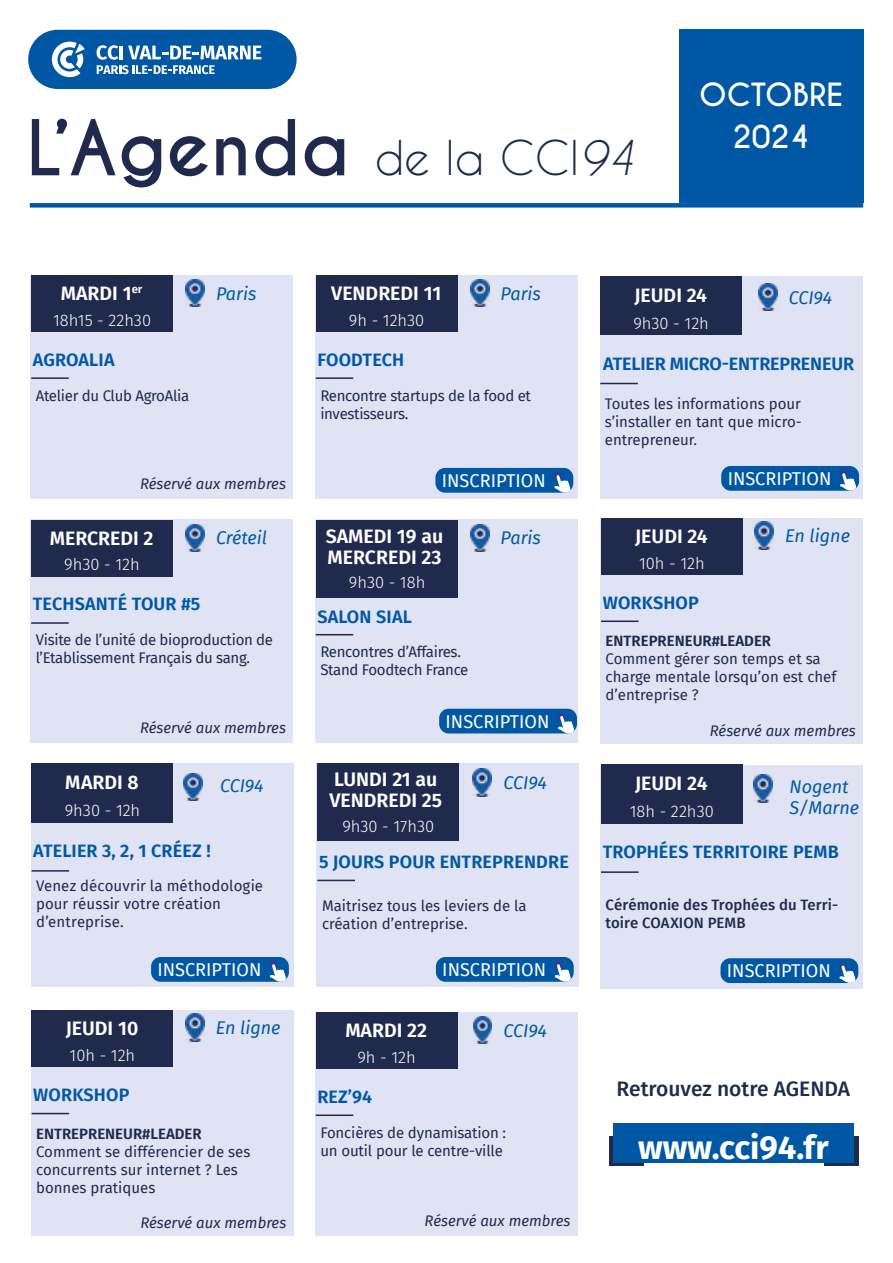
<style>
.page{position:relative;width:893px;height:1263px;background:#fff}
.page>*{position:absolute;margin:0;border:0;box-sizing:border-box;transform-origin:0 0}
.t1{font:700 72px "Caviar Dreams";color:#202a4d}
.t2{font:700 33px "Fira Sans";color:#fff}
.t3{font:700 30px/42px "Caviar Dreams";color:#fff;text-align:center}
.t4{font:500 21px "Fira Sans";color:#202a4d}
.t5{font:600 19.5px/21px "Fira Sans";color:#fff}
.t6{font:18.15px "Fira Sans";color:#fff}
.t7{font:600 18px "Fira Sans";letter-spacing:.01em;color:#0058a5}
.t8{font:italic 18px/21.6px "Fira Sans";color:#0058a5}
.t9{font:600 18px "Fira Sans";letter-spacing:-.01em;color:#0058a5}
.t10{font:300 16.5px "Fira Sans";color:#fff}
.t11{font:15px/18px "Fira Sans";letter-spacing:-.005em;color:#202a4d}
.t12{font:italic 15px "Fira Sans";color:#202a4d}
.t13{font:500 15px/18px "Fira Sans";letter-spacing:.005em;color:#202a4d}
.t14{font:600 15px "Fira Sans";color:#202a4d}
.s1{font-weight:400;font-size:45px}
.s2{font-weight:400;font-style:italic;font-size:45px}
</style>
<div class="page">
<div style="left:679px;top:30px;width:184px;height:173px;background:#0058a5"></div>
<div style="left:28px;top:30px;width:269px;height:59px;background:#0058a5;border-radius:29px"></div>
<svg style="left:52px;top:42px;width:33px;height:35px"></svg>
<svg style="left:97px;top:45px;width:164px;height:29px"></svg>
<div style="left:30px;top:203px;width:833px;height:5px;background:#0058a5"></div>
<div style="left:315px;top:1012px;width:263px;height:223px;background:#e0e3f4"></div>
<div style="left:316px;top:1012px;width:141px;height:57px;background:#202a4d"></div>
<hr style="left:316px;top:1114px;width:37px;height:2px;background:#202a4d">
<img style="left:473px;top:1016px;width:19px;height:28px">
<div style="left:31px;top:763px;width:263px;height:224px;background:#e0e3f4"></div>
<div style="left:32px;top:763px;width:141px;height:59px;background:#202a4d"></div>
<hr style="left:32px;top:870px;width:37px;height:2px;background:#202a4d">
<div style="left:151px;top:957px;width:138px;height:25px;background:#0058a5;border-radius:10px"></div>
<svg style="left:270px;top:962px;width:16px;height:20px"></svg>
<img style="left:184px;top:773px;width:19px;height:28px">
<div style="left:600px;top:765px;width:263px;height:223px;background:#e0e3f4"></div>
<div style="left:601px;top:765px;width:142px;height:59px;background:#202a4d"></div>
<hr style="left:601px;top:871px;width:38px;height:2px;background:#202a4d">
<div style="left:720px;top:958px;width:138px;height:25px;background:#0058a5;border-radius:10px"></div>
<svg style="left:839px;top:963px;width:17px;height:20px"></svg>
<img style="left:753px;top:774px;width:19px;height:28px">
<div style="left:30px;top:519px;width:263px;height:224px;background:#e0e3f4"></div>
<div style="left:31px;top:519px;width:142px;height:57px;background:#202a4d"></div>
<hr style="left:31px;top:622px;width:38px;height:2px;background:#202a4d">
<img style="left:186px;top:524px;width:18px;height:28px">
<div style="left:30px;top:275px;width:263px;height:223px;background:#e0e3f4"></div>
<div style="left:31px;top:275px;width:142px;height:57px;background:#202a4d"></div>
<hr style="left:31px;top:377px;width:38px;height:2px;background:#202a4d">
<img style="left:186px;top:279px;width:18px;height:28px">
<div style="left:316px;top:764px;width:262px;height:223px;background:#e0e3f4"></div>
<div style="left:317px;top:763px;width:142px;height:77px;background:#202a4d"></div>
<hr style="left:317px;top:880px;width:38px;height:1px;background:#202a4d">
<div style="left:436px;top:957px;width:138px;height:25px;background:#0058a5;border-radius:10px"></div>
<svg style="left:555px;top:962px;width:16px;height:20px"></svg>
<img style="left:473px;top:768px;width:19px;height:28px">
<div style="left:31px;top:1010px;width:263px;height:225px;background:#e0e3f4"></div>
<div style="left:32px;top:1010px;width:141px;height:57px;background:#202a4d"></div>
<hr style="left:32px;top:1113px;width:37px;height:1px;background:#202a4d">
<img style="left:185px;top:1014px;width:19px;height:27px">
<div style="left:600px;top:518px;width:263px;height:225px;background:#e0e3f4"></div>
<div style="left:601px;top:518px;width:142px;height:57px;background:#202a4d"></div>
<hr style="left:601px;top:620px;width:38px;height:2px;background:#202a4d">
<img style="left:755px;top:522px;width:19px;height:27px">
<div style="left:600px;top:276px;width:262px;height:222px;background:#e0e3f4"></div>
<div style="left:600px;top:276px;width:142px;height:59px;background:#202a4d"></div>
<hr style="left:600px;top:383px;width:38px;height:1px;background:#202a4d">
<div style="left:721px;top:466px;width:138px;height:25px;background:#0058a5;border-radius:10px"></div>
<svg style="left:840px;top:471px;width:16px;height:20px"></svg>
<img style="left:758px;top:283px;width:19px;height:28px">
<svg style="left:610px;top:1136px;width:34px;height:30px"></svg>
<svg style="left:824px;top:1136px;width:34px;height:30px"></svg>
<div style="left:613px;top:1123px;width:241px;height:39px;background:#0058a5"></div>
<div style="left:315px;top:519px;width:263px;height:224px;background:#e0e3f4"></div>
<hr style="left:316px;top:634px;width:37px;height:1px;background:#202a4d">
<img style="left:470px;top:524px;width:19px;height:28px">
<div style="left:316px;top:520px;width:142px;height:77px;background:#202a4d"></div>
<div style="left:439px;top:709px;width:138px;height:24px;background:#0058a5;border-radius:10px"></div>
<svg style="left:558px;top:714px;width:16px;height:19px"></svg>
<div style="left:315px;top:275px;width:263px;height:223px;background:#e0e3f4"></div>
<div style="left:316px;top:275px;width:141px;height:57px;background:#202a4d"></div>
<hr style="left:316px;top:377px;width:37px;height:2px;background:#202a4d">
<img style="left:470px;top:279px;width:19px;height:28px">
<div style="left:435px;top:468px;width:138px;height:25px;background:#0058a5;border-radius:10px"></div>
<svg style="left:554px;top:473px;width:16px;height:20px"></svg>
<h1 class="t1" style="left:27px;top:105px;width:609px">L’Agenda <span class="s1">de la CCI</span><span class="s2">94</span></h1>
<h3 class="t3" style="left:699px;top:75px;width:146px">OCTOBRE<br>2024</h3>
<h3 class="t5" style="left:61px;top:281px;width:83px">MARDI 1<sup>er</sup></h3>
<p class="t10" style="left:53px;top:308px;width:100px">18h15 - 22h30</p>
<p class="t7" style="left:33px;top:344px;width:83px">AGROALIA</p>
<p class="t11" style="left:36px;top:386px;width:155px">Atelier du Club AgroAlia</p>
<p class="t8" style="left:216px;top:282px;width:42px">Paris</p>
<p class="t8" style="left:501px;top:282px;width:42px">Paris</p>
<h3 class="t5" style="left:331px;top:281px;width:111px">VENDREDI 11</h3>
<p class="t10" style="left:349px;top:308px;width:77px">9h - 12h30</p>
<p class="t7" style="left:317px;top:344px;width:88px">FOODTECH</p>
<p class="t11" style="left:320px;top:386px;width:212px">Rencontre startups de la food et investisseurs.</p>
<p class="t12" style="left:140px;top:472px;width:147px">Réservé aux membres</p>
<p class="t6" style="left:442px;top:467px;width:105px">INSCRIPTION</p>
<h3 class="t5" style="left:634px;top:283px;width:74px">JEUDI 24</h3>
<p class="t10" style="left:633px;top:311px;width:77px">9h30 - 12h</p>
<p class="t9" style="left:603px;top:349px;width:252px">ATELIER MICRO-ENTREPRENEUR</p>
<p class="t11" style="left:605px;top:394px;width:199px;text-align:justify">Toutes les informations pour s’installer en tant que micro&shy;entrepreneur.</p>
<p class="t6" style="left:728px;top:465px;width:105px">INSCRIPTION</p>
<p class="t8" style="left:789px;top:286px;width:45px">CCI94</p>
<p class="t8" style="left:216px;top:527px;width:52px">Créteil</p>
<h3 class="t5" style="left:50px;top:526px;width:105px">MERCREDI 2</h3>
<p class="t10" style="left:64px;top:553px;width:77px">9h30 - 12h</p>
<p class="t7" style="left:33px;top:589px;width:169px">TECHSANTÉ TOUR #5</p>
<p class="t11" style="left:36px;top:631px;width:239px">Visite de l’unité de bioproduction de l’Etablissement Français du sang.</p>
<p class="t12" style="left:140px;top:717px;width:147px">Réservé aux membres</p>
<h3 class="t5" style="left:326px;top:524px;width:119px">SAMEDI 19 au</h3>
<p class="t8" style="left:501px;top:527px;width:42px">Paris</p>
<h3 class="t5" style="left:328px;top:545px;width:115px">MERCREDI 23</h3>
<p class="t10" style="left:349px;top:571px;width:78px">9h30 - 18h</p>
<p class="t7" style="left:317px;top:602px;width:96px">SALON SIAL</p>
<p class="t11" style="left:320px;top:642px;width:150px">Rencontres d’Affaires.<br>Stand Foodtech France</p>
<p class="t6" style="left:446px;top:708px;width:105px">INSCRIPTION</p>
<p class="t8" style="left:785px;top:524px;width:66px">En ligne</p>
<h3 class="t5" style="left:635px;top:524px;width:74px">JEUDI 24</h3>
<p class="t10" style="left:639px;top:551px;width:67px">10h - 12h</p>
<p class="t7" style="left:603px;top:588px;width:98px">WORKSHOP</p>
<p class="t14" style="left:606px;top:629px;width:167px">ENTREPRENEUR#LEADER</p>
<p class="t11" style="left:606px;top:650px;width:232px">Comment gérer son temps et sa charge mentale lorsqu’on est chef d’entreprise ?</p>
<p class="t12" style="left:710px;top:719px;width:147px">Réservé aux membres</p>
<h3 class="t5" style="left:329px;top:767px;width:114px">LUNDI 21 au<br>VENDREDI 25</h3>
<p class="t10" style="left:342px;top:814px;width:93px">9h30 - 17h30</p>
<p class="t7" style="left:319px;top:847px;width:251px">5 JOURS POUR ENTREPRENDRE</p>
<p class="t11" style="left:322px;top:896px;width:206px">Maitrisez tous les leviers de la création d’entreprise.</p>
<p class="t6" style="left:442px;top:956px;width:105px">INSCRIPTION</p>
<h3 class="t5" style="left:65px;top:770px;width:75px">MARDI 8</h3>
<p class="t10" style="left:65px;top:798px;width:77px">9h30 - 12h</p>
<p class="t7" style="left:33px;top:836px;width:179px">ATELIER 3, 2, 1 CRÉEZ !</p>
<p class="t11" style="left:36px;top:876px;width:228px">Venez découvrir la méthodologie pour réussir votre création d’entreprise.</p>
<p class="t6" style="left:157px;top:956px;width:105px">INSCRIPTION</p>
<p class="t8" style="left:503px;top:771px;width:45px">CCI94</p>
<p class="t8" style="left:220px;top:774px;width:45px">CCI94</p>
<h3 class="t5" style="left:635px;top:771px;width:74px">JEUDI 24</h3>
<p class="t10" style="left:630px;top:799px;width:86px">18h - 22h30</p>
<p class="t7" style="left:603px;top:837px;width:238px">TROPHÉES TERRITOIRE PEMB</p>
<p class="t13" style="left:606px;top:895px;width:234px">Cérémonie des Trophées du Terri&shy;toire COAXION PEMB</p>
<p class="t6" style="left:727px;top:957px;width:105px">INSCRIPTION</p>
<p class="t8" style="left:789px;top:775px;width:71px">Nogent<br>S/Marne</p>
<p class="t8" style="left:216px;top:1017px;width:66px">En ligne</p>
<h3 class="t5" style="left:66px;top:1017px;width:74px">JEUDI 10</h3>
<p class="t10" style="left:70px;top:1043px;width:67px">10h - 12h</p>
<p class="t7" style="left:33px;top:1080px;width:98px">WORKSHOP</p>
<p class="t14" style="left:36px;top:1121px;width:167px">ENTREPRENEUR#LEADER</p>
<p class="t11" style="left:36px;top:1142px;width:216px">Comment se différencier de ses concurrents sur internet ? Les bonnes pratiques</p>
<p class="t12" style="left:140px;top:1212px;width:147px">Réservé aux membres</p>
<h3 class="t5" style="left:345px;top:1018px;width:83px">MARDI 22</h3>
<p class="t10" style="left:357px;top:1045px;width:60px">9h - 12h</p>
<p class="t7" style="left:317px;top:1081px;width:56px">REZ’94</p>
<p class="t11" style="left:320px;top:1123px;width:187px">Foncières de dynamisation : un outil pour le centre-ville</p>
<p class="t8" style="left:504px;top:1019px;width:45px">CCI94</p>
<p class="t12" style="left:425px;top:1209px;width:147px">Réservé aux membres</p>
<h3 class="t4" style="left:617px;top:1072px;width:235px">Retrouvez notre AGENDA</h3>
<h2 class="t2" style="left:638px;top:1119px;width:192px">www.cci94.fr</h2>
</div>
